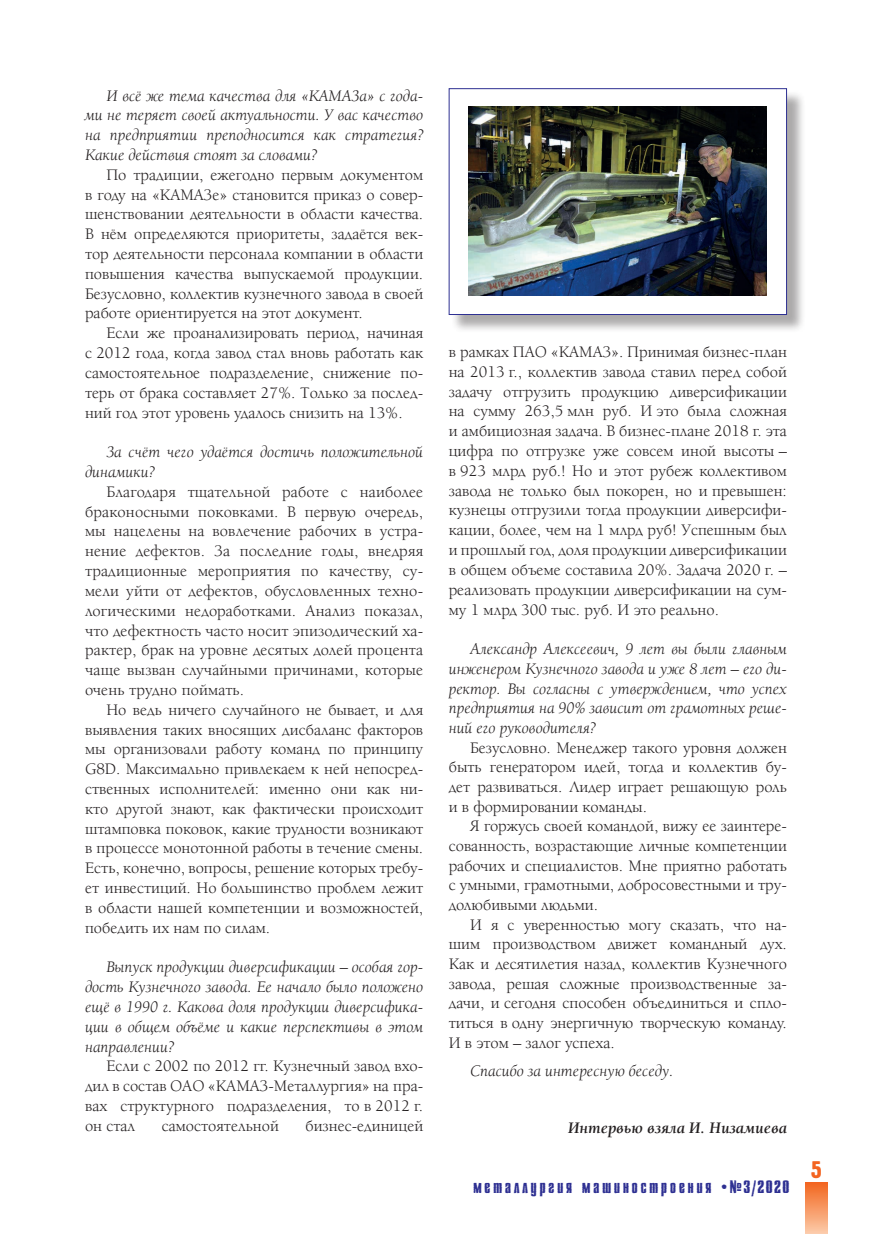
<style>
.page{position:relative;width:872px;height:1234px;background:#fff}
.page>*{position:absolute;margin:0;border:0;box-sizing:border-box;transform-origin:0 0}
.t1{font:24px "Hermes C";color:#f36421}
.t2{font:18px "Star Rough C";letter-spacing:.165em;color:#2e3092}
.текст{font:16.5px/19.8px "Alliance";color:#231f20;text-align:justify}
.текст-2{font:italic 16.5px/19.8px "Alliance";color:#231f20;text-align:justify}
.текст-3{font:italic 700 16.5px "Alliance";color:#231f20}
</style>
<div class="page">
<div style="left:805px;top:1181px;width:22px;height:52px;background:linear-gradient(to bottom,#f2631b,#fbc7a4)"></div>
<div style="left:451px;top:90px;width:354px;height:243px;background:#231f20;opacity:.38"></div>
<div style="left:449px;top:88px;width:338px;height:227px;background:#fff;border:1px solid #2e3092"></div>
<img style="left:469px;top:106px;width:297px;height:190px">
<p class="текст-2" style="left:85px;top:85px;width:340px;text-indent:21px">И всё же тема качества для «КАМАЗа» с года&shy;ми не теряет своей актуальности. У вас качество на предприятии преподносится как стратегия?<br>Какие действия стоят за словами?</p>
<p class="текст" style="left:85px;top:164px;width:340px;text-indent:21px">По традиции, ежегодно первым документом в году на «КАМАЗе» становится приказ о совер&shy;шенствовании деятельности в области качества.<br>В нём определяются приоритеты, задаётся век&shy;тор деятельности персонала компании в области повышения качества выпускаемой продукции.<br>Безусловно, коллектив кузнечного завода в своей работе ориентируется на этот документ.</p>
<p class="текст" style="left:85px;top:323px;width:340px;text-indent:21px">Если же проанализировать период, начиная с 2012 года, когда завод стал вновь работать как самостоятельное подразделение, снижение по&shy;терь от брака составляет 27%. Только за послед&shy;ний год этот уровень удалось снизить на 13%.</p>
<p class="текст-2" style="left:85px;top:442px;width:340px;text-indent:21px">За счёт чего удаётся достичь положительной динамики?</p>
<p class="текст" style="left:85px;top:481px;width:340px;text-indent:21px">Благодаря тщательной работе с наиболее браконосными поковками. В первую очередь, мы нацелены на вовлечение рабочих в устра&shy;нение дефектов. За последние годы, внедряя традиционные мероприятия по качеству, су&shy;мели уйти от дефектов, обусловленных техно&shy;логическими недоработками. Анализ показал, что дефектность часто носит эпизодический ха&shy;рактер, брак на уровне десятых долей процента чаще вызван случайными причинами, которые очень трудно поймать.</p>
<p class="текст" style="left:85px;top:699px;width:340px;text-indent:21px">Но ведь ничего случайного не бывает, и для выявления таких вносящих дисбаланс факторов мы организовали работу команд по принципу G8D. Максимально привлекаем к ней непосред&shy;ственных исполнителей: именно они как ни&shy;кто другой знают, как фактически происходит штамповка поковок, какие трудности возникают в процессе монотонной работы в течение смены.<br>Есть, конечно, вопросы, решение которых требу&shy;ет инвестиций. Но большинство проблем лежит в области нашей компетенции и возможностей, победить их нам по силам.</p>
<p class="текст-2" style="left:85px;top:956px;width:340px;text-indent:21px">Выпуск продукции диверсификации – особая гор&shy;дость Кузнечного завода. Ее начало было положено ещё в 1990 г. Какова доля продукции диверсифика&shy;ции в общем объёме и какие перспективы в этом направлении?</p>
<p class="текст" style="left:85px;top:1055px;width:340px;text-indent:21px">Если с 2002 по 2012 гг. Кузнечный завод вхо&shy;дил в состав ОАО «КАМАЗ-Металлургия» на пра&shy;вах структурного подразделения, то в 2012 г. он стал</p>
<p class="текст" style="left:162px;top:1115px;width:118px">самостоятельной</p>
<p class="текст" style="left:305px;top:1115px;width:119px">бизнес-единицей</p>
<p class="текст" style="left:449px;top:341px;width:340px">в рамках ПАО «КАМАЗ». Принимая бизнес-план на 2013 г., коллектив завода ставил перед собой задачу отгрузить продукцию диверсификации на сумму 263,5 млн руб. И это была сложная и амбициозная задача. В бизнес-плане 2018 г. эта цифра по отгрузке уже совсем иной высоты – в 923 млрд руб.! Но и этот рубеж коллективом завода не только был покорен, но и превышен: кузнецы отгрузили тогда продукции диверсифи&shy;кации, более, чем на 1 млрд руб! Успешным был и прошлый год, доля продукции диверсификации в общем объеме составила 20%. Задача 2020 г. – реализовать продукции диверсификации на сум&shy;му 1 млрд 300 тыс. руб. И это реально.</p>
<p class="текст-2" style="left:449px;top:638px;width:340px;text-indent:21px">Александр Алексеевич, 9 лет вы были главным инженером Кузнечного завода и уже 8 лет – его ди&shy;ректор. Вы согласны с утверждением, что успех предприятия на 90% зависит от грамотных реше&shy;ний его руководителя?</p>
<p class="текст" style="left:449px;top:737px;width:340px;text-indent:21px">Безусловно. Менеджер такого уровня должен быть генератором идей, тогда и коллектив бу&shy;дет развиваться. Лидер играет решающую роль и в формировании команды.</p>
<p class="текст" style="left:449px;top:816px;width:340px;text-indent:21px">Я горжусь своей командой, вижу ее заинтере&shy;сованность, возрастающие личные компетенции рабочих и специалистов. Мне приятно работать с умными, грамотными, добросовестными и тру&shy;долюбивыми людьми.</p>
<p class="текст" style="left:449px;top:914px;width:340px;text-indent:21px">И я с уверенностью могу сказать, что на&shy;шим производством движет командный дух.<br>Как и десятилетия назад, коллектив Кузнечного завода, решая сложные производственные за&shy;дачи, и сегодня способен объединиться и спло&shy;титься в одну энергичную творческую команду.<br>И в этом – залог успеха.</p>
<p class="текст-2" style="left:470px;top:1060px;width:205px">Спасибо за интересную беседу.</p>
<p class="текст-3" style="left:568px;top:1117px;width:220px">Интервью взяла И. Низамиева</p>
<p class="t2" style="left:473px;top:1177px;width:318px">металлургия машиностроения •№3/2020</p>
<h1 class="t1" style="left:811px;top:1155px;width:12px">5</h1>
</div>
